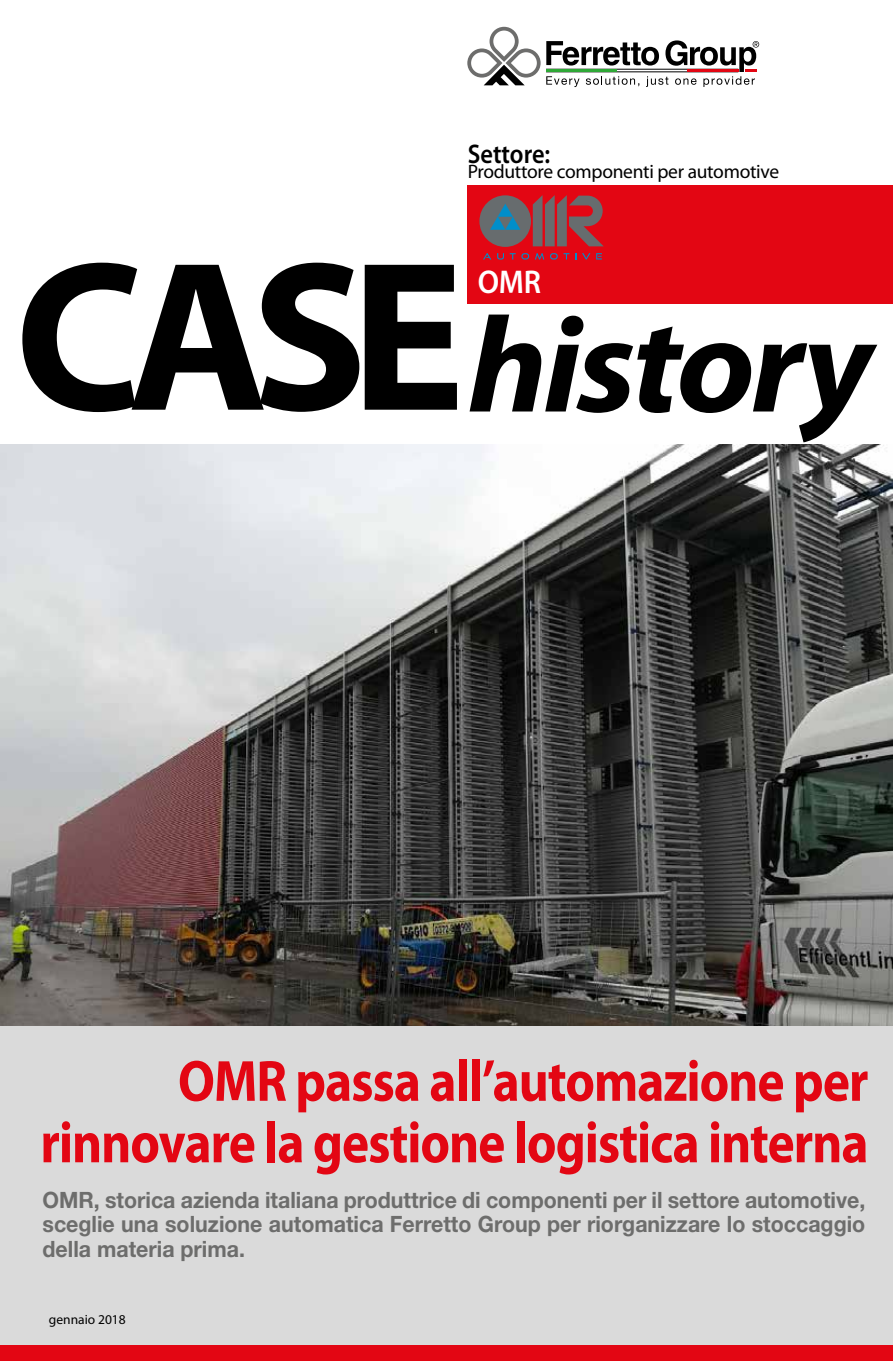
<style>
.page{position:relative;width:893px;height:1361px;background:#fff}
.page>*{position:absolute;margin:0;border:0;box-sizing:border-box;transform-origin:0 0}
.t1{font:700 214.95px "Myriad Pro";color:#000}
.t2{font:italic 700 136.5px "Myriad Pro";letter-spacing:-.03em;color:#000;scale:1.04 1}
.t3{font:700 58.5px/61.5px "Myriad Pro";letter-spacing:-.02em;color:#e30613;text-align:right;scale:.88 1}
.t4{font:600 33px "Myriad Pro";color:#fff;scale:.92 1}
.t5{font:600 27px "Myriad Pro";color:#000;scale:.9 1}
.t6{font:700 22.5px/24px "Helvetica Neue";color:#6d6d6c;text-align:justify;scale:.95 1}
.t7{font:19.5px "Myriad Pro";letter-spacing:-.015em;color:#000}
.t8{font:13.5px "Myriad Pro";color:#000}
</style>
<div class="page">
<div style="left:0;top:724px;width:893px;height:637px;background:#dadada"></div>
<div style="left:468px;top:185px;width:425px;height:119px;background:#e30613"></div>
<div style="left:0;top:1345px;width:893px;height:16px;background:#e30613"></div>
<img style="left:0;top:444px;width:893px;height:581px">
<svg style="left:483px;top:253px;width:8px;height:6px"></svg>
<svg style="left:497px;top:253px;width:7px;height:7px"></svg>
<svg style="left:510px;top:253px;width:19px;height:6px"></svg>
<svg style="left:535px;top:253px;width:9px;height:7px"></svg>
<svg style="left:550px;top:253px;width:19px;height:6px"></svg>
<svg style="left:582px;top:253px;width:8px;height:7px"></svg>
<svg style="left:596px;top:253px;width:6px;height:6px"></svg>
<svg style="left:479px;top:195px;width:125px;height:52px"></svg>
<svg style="left:467px;top:27px;width:292px;height:60px"></svg>
<p class="t5" style="left:468px;top:136px;width:93px">Settore:</p>
<p class="t7" style="left:468px;top:160px;width:313px">Produttore componenti per automotive</p>
<h1 class="t1" style="left:15px;top:197px;width:452px">CASE</h1>
<h3 class="t4" style="left:478px;top:261px;width:70px">OMR</h3>
<h2 class="t2" style="left:468px;top:277px;width:391px">history</h2>
<h3 class="t3" style="left:40px;top:1048px;width:942px">OMR passa all’automazione per rinnovare la gestione logistica interna</h3>
<p class="t6" style="left:43px;top:1188px;width:868px">OMR, storica azienda italiana produttrice di componenti per il settore automotive, sceglie una soluzione automatica Ferretto Group per riorganizzare lo stoccaggio della materia prima.</p>
<p class="t8" style="left:49px;top:1310px;width:78px">gennaio 2018</p>
</div>
